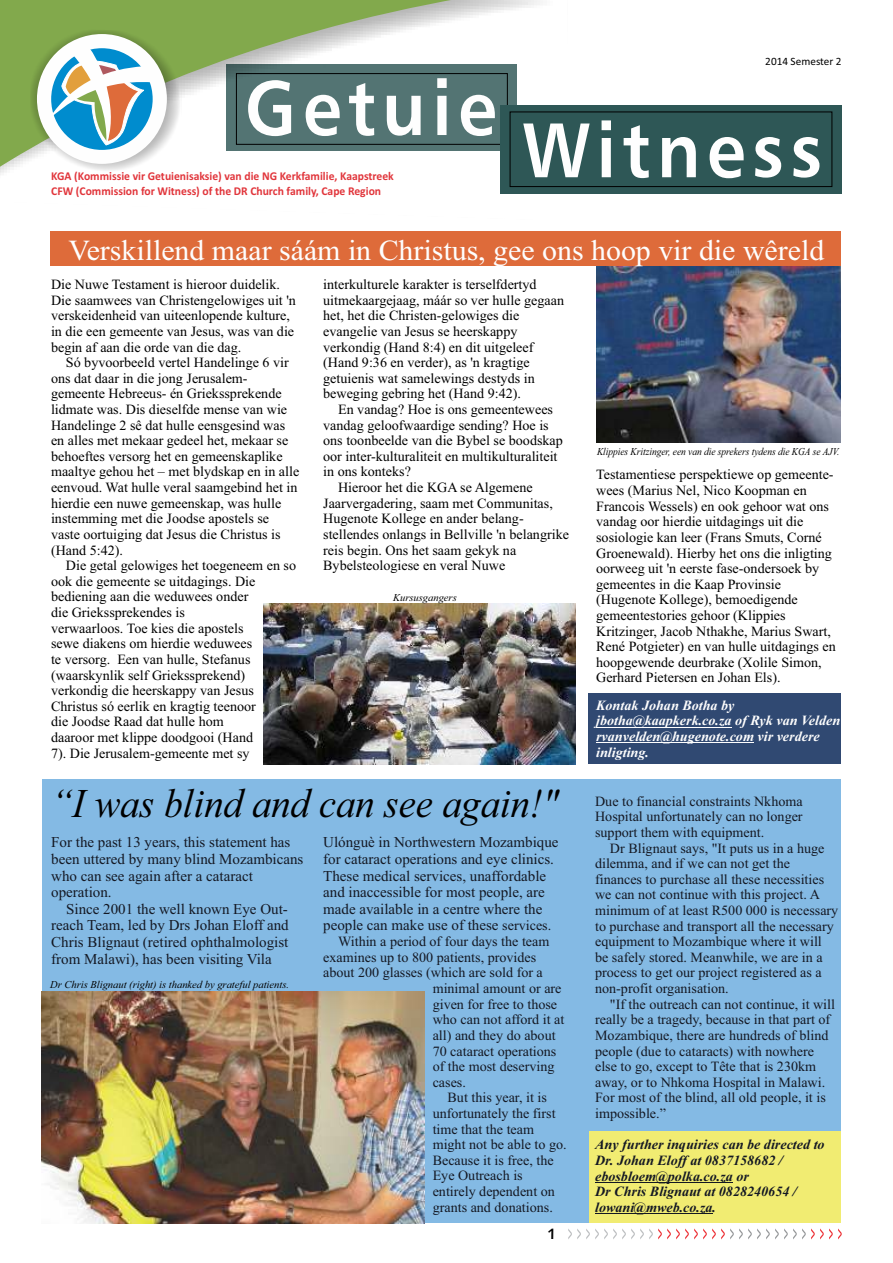
<style>
.page{position:relative;width:893px;height:1263px;background:#fff}
.page>*{position:absolute;margin:0;border:0;box-sizing:border-box;transform-origin:0 0}
.t1{font:77.4px "Humanist 777 BT Bold B";letter-spacing:.09em;color:#fefefe;scale:.91 1}
.t2{font:italic 40.8px "Times New Roman";color:#000;scale:.94 1}
.t3{font:29.1px "Times New Roman";color:#fefefe}
.t4{font:15px/16.6px "Times New Roman";color:#141823}
.t5{font:15px "Humanist 531 BT Bold A";color:#000}
.t6{font:14.1px/15.6px "Times New Roman";color:#000}
.t7{font:14.1px/15.6px "Times New Roman";color:#141823}
.t8{font:italic 700 14.1px/15.6px "Times New Roman";color:#141823}
.t9{font:italic 700 14.1px/15.6px "Times New Roman";color:#fefefe}
.t10{font:700 12px "Calibri";color:#e1353b}
.t11{font:11.25px "Calibri";color:#000}
.t12{font:italic 10.5px "Times New Roman";color:#000}
.t13{font:italic 10.5px "Times New Roman";color:#000;scale:.89 1}
.s1{font-size:14.1px}
</style>
<div class="page">
<div style="left:51px;top:231px;width:790px;height:35px;background:#de6b3a"></div>
<div style="left:588px;top:693px;width:253px;height:70px;background:#304972"></div>
<div style="left:42px;top:779px;width:799px;height:444px;background:#84bae4"></div>
<div style="left:589px;top:1132px;width:252px;height:91px;background:#f1ec72"></div>
<div style="left:500px;top:105px;width:342px;height:89px;background:#2e5756"></div>
<div style="left:510px;top:112px;width:322px;height:75px;border:1px solid #000"></div>
<svg style="left:0;top:0;width:536px;height:187px"></svg>
<svg style="left:30px;top:27px;width:151px;height:148px"></svg>
<hr style="left:596px;top:727px;width:136px;height:1px;background:#fefefe">
<hr style="left:596px;top:742px;width:158px;height:1px;background:#fefefe">
<hr style="left:595px;top:1182px;width:138px;height:1px;background:#141823">
<hr style="left:595px;top:1213px;width:118px;height:1px;background:#141823">
<img style="left:597px;top:266px;width:243px;height:176px">
<img style="left:263px;top:603px;width:312px;height:161px">
<img style="left:41px;top:992px;width:383px;height:231px">
<svg style="left:568px;top:1228px;width:274px;height:11px"></svg>
<h1 class="t1" style="left:245px;top:76px;width:279px">Getuie</h1>
<p class="t10" style="left:51px;top:171px;width:344px">KGA (Kommissie vir Getuienisaksie) van die NG Kerkfamilie, Kaapstreek</p>
<p class="t10" style="left:51px;top:186px;width:331px">CFW (Commission for Witness) of the DR Church family, Cape Region</p>
<p class="t11" style="left:765px;top:56px;width:78px">2014 Semester 2</p>
<h1 class="t1" style="left:522px;top:118px;width:331px">Witness</h1>
<h3 class="t3" style="left:68px;top:240px;width:757px">Verskillend maar sáám in Christus, gee ons hoop vir die wêreld</h3>
<p class="t6" style="left:51px;top:278px;width:246px">Die Nuwe Testament is hieroor duidelik.<br>Die saamwees van Christengelowiges uit 'n verskeidenheid van uiteenlopende kulture, in die een gemeente van Jesus, was van die begin af aan die orde van die dag.</p>
<p class="t6" style="left:51px;top:356px;width:250px;text-indent:15px">Só byvoorbeeld vertel Handelinge 6 vir ons dat daar in die jong Jerusalem&shy;gemeente Hebreeus- én Griekssprekende lidmate was. Dis dieselfde mense van wie Handelinge 2 sê dat hulle eensgesind was en alles met mekaar gedeel het, mekaar se behoeftes versorg het en gemeenskaplike maaltye gehou het – met blydskap en in alle eenvoud. Wat hulle veral saamgebind het in hierdie een nuwe gemeenskap, was hulle instemming met die Joodse apostels se vaste oortuiging dat Jesus die Christus is (Hand 5:42).</p>
<p class="t6" style="left:51px;top:559px;width:247px;text-indent:15px">Die getal gelowiges het toegeneem en so ook die gemeente se uitdagings. Die bediening aan die weduwees onder<br>die Griekssprekendes is<br>verwaarloos. Toe kies die apostels<br>sewe diakens om hierdie weduwees<br>te versorg. Een van hulle, Stefanus (waarskynlik self Griekssprekend) verkondig die heerskappy van Jesus Christus só eerlik en kragtig teenoor<br>die Joodse Raad dat hulle hom<br>daaroor met klippe doodgooi (Hand<br>7). Die Jerusalem-gemeente met sy</p>
<p class="t6" style="left:323px;top:278px;width:242px">interkulturele karakter is terselfdertyd uitmekaargejaag, máár so ver hulle gegaan het, het die Christen-gelowiges die evangelie van Jesus se heerskappy verkondig (Hand 8:4) en dit uitgeleef (Hand 9:36 en verder), as 'n kragtige getuienis wat samelewings destyds in beweging gebring het (Hand 9:42).</p>
<p class="t6" style="left:338px;top:403px;width:216px">En vandag? Hoe is ons gemeentewees</p>
<p class="t6" style="left:323px;top:418px;width:227px">vandag geloofwaardige sending? Hoe is</p>
<p class="t6" style="left:323px;top:434px;width:241px">ons toonbeelde van die Bybel se boodskap</p>
<p class="t6" style="left:323px;top:450px;width:236px">oor inter-kulturaliteit en multikulturaliteit</p>
<p class="t6" style="left:323px;top:465px;width:89px">in ons konteks?</p>
<p class="t6" style="left:338px;top:481px;width:196px">Hieroor het die KGA se Algemene</p>
<p class="t6" style="left:323px;top:496px;width:231px">Jaarvergadering, saam met Communitas,</p>
<p class="t6" style="left:323px;top:512px;width:202px">Hugenote Kollege en ander belang-</p>
<p class="t6" style="left:323px;top:528px;width:247px">stellendes onlangs in Bellville 'n belangrike</p>
<p class="t6" style="left:323px;top:543px;width:195px">reis begin. Ons het saam gekyk na</p>
<p class="t6" style="left:323px;top:559px;width:184px">Bybelsteologiese en veral Nuwe</p>
<p class="t12" style="left:393px;top:594px;width:65px">Kursusgangers</p>
<h2 class="t2" style="left:51px;top:788px;width:541px">“I was blind and can see again!"</h2>
<p class="t4" style="left:51px;top:835px;width:254px">For the past 13 years, this statement has been uttered by many blind Mozambicans who can see again after a cataract operation.</p>
<p class="t4" style="left:51px;top:902px;width:239px;text-align:justify;text-indent:15px">Since 2001 the well known Eye Out&shy;reach Team, led by Drs Johan Eloff and Chris Blignaut (retired ophthalmologist from Malawi), has been visiting Vila</p>
<p class="t12" style="left:50px;top:981px;width:240px">Dr Chris Blignaut (right) is thanked by grateful patients.</p>
<p class="t4" style="left:323px;top:835px;width:237px">Ulónguè in Northwestern Mozambique for cataract operations and eye clinics.<br>These medical services, unaffordable and inaccessible for most people, are made available in a centre where the people can make use of these <span class="s1">services.</span></p>
<p class="t7" style="left:338px;top:935px;width:213px">Within a period of four days the team</p>
<p class="t7" style="left:323px;top:951px;width:215px">examines up to 800 patients, provides</p>
<p class="t7" style="left:323px;top:966px;width:221px">about 200 glasses (which are sold for a</p>
<p class="t7" style="left:433px;top:982px;width:130px">minimal amount or are</p>
<p class="t7" style="left:433px;top:997px;width:126px">given for free to those</p>
<p class="t7" style="left:433px;top:1013px;width:133px">who can not afford it at</p>
<p class="t7" style="left:433px;top:1029px;width:124px">all) and they do about</p>
<p class="t7" style="left:433px;top:1044px;width:125px">70 cataract operations</p>
<p class="t7" style="left:433px;top:1060px;width:123px">of the most deserving</p>
<p class="t7" style="left:433px;top:1075px;width:35px">cases.</p>
<p class="t7" style="left:448px;top:1091px;width:101px">But this year, it is</p>
<p class="t7" style="left:433px;top:1107px;width:124px">unfortunately the first</p>
<p class="t7" style="left:433px;top:1122px;width:103px">time that the team</p>
<p class="t7" style="left:433px;top:1138px;width:135px">might not be able to go.</p>
<p class="t7" style="left:433px;top:1154px;width:122px">Because it is free, the</p>
<p class="t7" style="left:433px;top:1169px;width:92px">Eye Outreach is</p>
<p class="t7" style="left:433px;top:1185px;width:124px">entirely dependent on</p>
<p class="t7" style="left:433px;top:1200px;width:122px">grants and donations.</p>
<p class="t5" style="left:547px;top:1228px;width:10px">1</p>
<p class="t13" style="left:597px;top:447px;width:274px">Klippies Kritzinger, een van die sprekers tydens die KGA se AJV.</p>
<p class="t6" style="left:596px;top:468px;width:241px">Testamentiese perspektiewe op gemeente&shy;wees (Marius Nel, Nico Koopman en Francois Wessels) en ook gehoor wat ons vandag oor hierdie uitdagings uit die sosiologie kan leer (Frans Smuts, Corné Groenewald). Hierby het ons die inligting oorweeg uit 'n eerste fase-ondersoek by gemeentes in die Kaap Provinsie (Hugenote Kollege), bemoedigende gemeentestories gehoor (Klippies Kritzinger, Jacob Nthakhe, Marius Swart, René Potgieter) en van hulle uitdagings en hoopgewende deurbrake (Xolile Simon, Gerhard Pietersen en Johan Els).</p>
<p class="t9" style="left:596px;top:699px;width:246px">Kontak Johan Botha by jbotha@kaapkerk.co.za of Ryk van Velden rvanvelden@hugenote.com vir verdere inligting.</p>
<p class="t7" style="left:595px;top:794px;width:209px;text-align:justify">Due to financial constraints Nkhoma Hospital unfortunately can no longer support them with equipment.</p>
<p class="t7" style="left:595px;top:841px;width:245px;text-indent:15px">Dr Blignaut says, "It puts us in a huge dilemma, and if we can not get the finances to purchase all these necessities we can not continue with this project. A minimum of at least R500 000 is necessary to purchase and transport all the necessary equipment to Mozambique where it will be safely stored. Meanwhile, we are in a process to get our project registered as a non-profit organisation.</p>
<p class="t7" style="left:595px;top:997px;width:241px;text-indent:15px">"If the outreach can not continue, it will really be a tragedy, because in that part of Mozambique, there are hundreds of blind people (due to cataracts) with nowhere else to go, except to Tête that is 230km away, or to Nhkoma Hospital in Malawi.<br>For most of the blind, all old people, it is impossible.”</p>
<p class="t8" style="left:595px;top:1138px;width:231px">Any further inquiries can be directed to<br>Dr. Johan Eloff at 0837158682 / ebosbloem@polka.co.za or<br>Dr Chris Blignaut at 0828240654 / lowani@mweb.co.za.</p>
</div>
